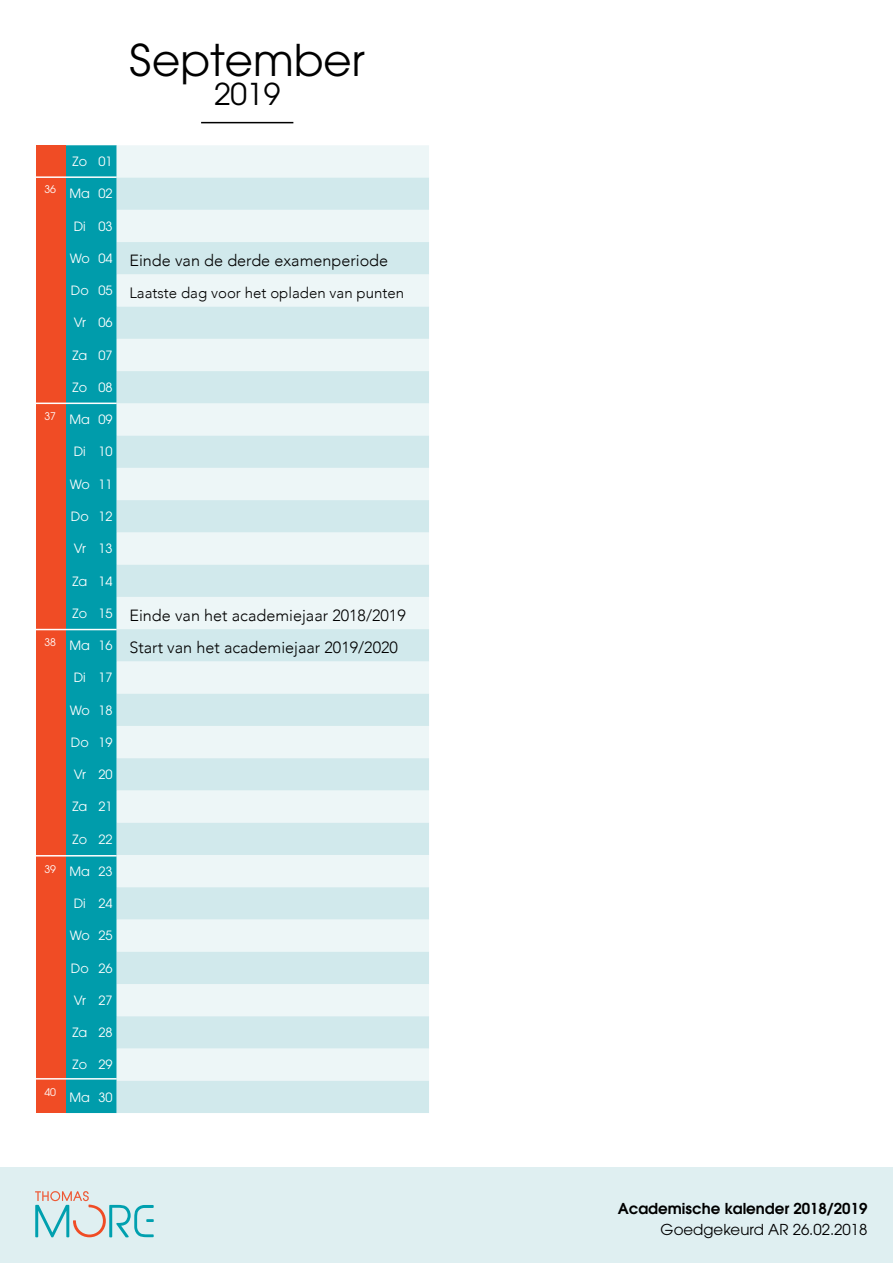
<style>
.page{position:relative;width:893px;height:1263px;background:#fff}
.page>*{position:absolute;margin:0;border:0;box-sizing:border-box;transform-origin:0 0}
.t1{font:43.5px "ITC Avant Garde Pro";color:#000}
.t2{font:30px "ITC Avant Garde Pro";color:#000}
.t3{font:300 16.2px/32.2px "Avenir";color:#000}
.t4{font:300 15px "Avenir";color:#000}
.t5{font:600 15px "ITC Avant Garde Pro";color:#000}
.t6{font:15px "ITC Avant Garde Pro";color:#000}
.t7{font:12.75px "ITC Avant Garde Pro";color:#fff}
.t8{font:10.5px "ITC Avant Garde Pro";color:#fff}
</style>
<div class="page">
<svg style="left:65px;top:145px;width:52px;height:968px;background:#1396a0"></svg>
<div style="left:117px;top:145px;width:312px;height:33px;background:#edf6f7"></div>
<svg style="left:117px;top:178px;width:312px;height:935px;background:#deeff1"></svg>
<div style="left:36px;top:145px;width:29px;height:968px;background:#f04c25"></div>
<hr style="left:201px;top:122px;width:92px;height:1px;background:#000">
<hr style="left:36px;top:176px;width:81px;height:2px;background:#fff">
<hr style="left:36px;top:403px;width:81px;height:1px;background:#fff">
<hr style="left:36px;top:629px;width:81px;height:1px;background:#fff">
<hr style="left:36px;top:855px;width:81px;height:1px;background:#fff">
<div style="left:0;top:1167px;width:893px;height:96px;background:#dfeff1"></div>
<svg style="left:35px;top:1191px;width:119px;height:46px"></svg>
<hr style="left:36px;top:1078px;width:81px;height:1px;background:#fff">
<h1 class="t1" style="left:130px;top:34px;width:237px">September</h1>
<h2 class="t2" style="left:214px;top:75px;width:68px">2019</h2>
<p class="t8" style="left:44px;top:182px;width:13px">36</p>
<p class="t8" style="left:44px;top:409px;width:13px">37</p>
<p class="t8" style="left:44px;top:636px;width:13px">38</p>
<p class="t8" style="left:44px;top:862px;width:13px">39</p>
<p class="t8" style="left:44px;top:1085px;width:13px">40</p>
<p class="t7" style="left:73px;top:154px;width:41px">Zo 01</p>
<p class="t7" style="left:70px;top:186px;width:44px">Ma 02</p>
<p class="t7" style="left:74px;top:218px;width:40px">Di 03</p>
<p class="t3" style="left:70px;top:245px;width:320px"><sup>Wo</sup> <sup>04</sup> Einde van de derde examenperiode</p>
<p class="t4" style="left:71px;top:284px;width:335px"><sup>Do</sup> <sup>05</sup> Laatste dag voor het opladen van punten</p>
<p class="t7" style="left:74px;top:315px;width:40px">Vr 06</p>
<p class="t7" style="left:72px;top:347px;width:42px">Za 07</p>
<p class="t7" style="left:73px;top:379px;width:41px">Zo 08</p>
<p class="t7" style="left:70px;top:412px;width:44px">Ma 09</p>
<p class="t7" style="left:74px;top:444px;width:40px">Di 10</p>
<p class="t7" style="left:70px;top:476px;width:44px">Wo 11</p>
<p class="t7" style="left:71px;top:508px;width:43px">Do 12</p>
<p class="t7" style="left:74px;top:541px;width:40px">Vr 13</p>
<p class="t7" style="left:72px;top:573px;width:42px">Za 14</p>
<p class="t3" style="left:70px;top:599px;width:338px"><sup>Zo</sup> <sup>15</sup> Einde van het academiejaar 2018/2019<br><sup>Ma</sup> <sup>16</sup> Start van het academiejaar 2019/2020</p>
<p class="t7" style="left:74px;top:670px;width:40px">Di 17</p>
<p class="t7" style="left:70px;top:702px;width:44px">Wo 18</p>
<p class="t7" style="left:71px;top:734px;width:43px">Do 19</p>
<p class="t7" style="left:74px;top:766px;width:40px">Vr 20</p>
<p class="t7" style="left:72px;top:799px;width:42px">Za 21</p>
<p class="t7" style="left:73px;top:831px;width:41px">Zo 22</p>
<p class="t7" style="left:70px;top:863px;width:44px">Ma 23</p>
<p class="t7" style="left:74px;top:895px;width:40px">Di 24</p>
<p class="t7" style="left:70px;top:928px;width:44px">Wo 25</p>
<p class="t7" style="left:71px;top:960px;width:43px">Do 26</p>
<p class="t7" style="left:74px;top:992px;width:40px">Vr 27</p>
<p class="t7" style="left:72px;top:1024px;width:42px">Za 28</p>
<p class="t7" style="left:73px;top:1057px;width:41px">Zo 29</p>
<p class="t7" style="left:70px;top:1089px;width:44px">Ma 30</p>
<p class="t5" style="left:618px;top:1198px;width:251px">Academische kalender 2018/2019</p>
<p class="t6" style="left:661px;top:1220px;width:208px">Goedgekeurd AR 26.02.2018</p>
</div>
